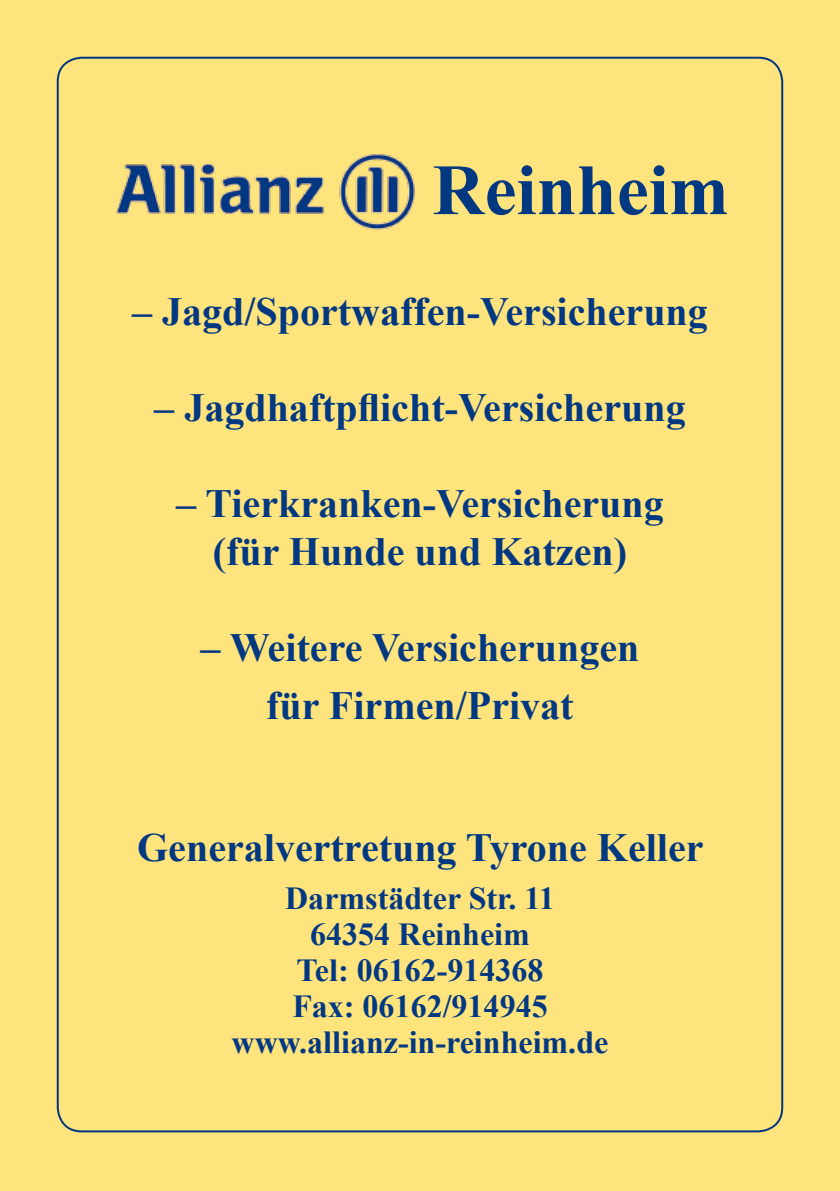
<style>
.page{position:relative;width:840px;height:1191px;background:#fff}
.page>*{position:absolute;margin:0;border:0;box-sizing:border-box;transform-origin:0 0}
.t1{font:700 72px "Times New Roman";color:#003882}
.t2{font:700 40px/48px "Times New Roman";color:#003882;text-align:center}
.t3{font:700 32px/36px "Times New Roman";color:#003882;text-align:center}
</style>
<div class="page">
<div style="left:0;top:0;width:839px;height:1191px;background:#ffe37d"></div>
<img style="left:116px;top:154px;width:299px;height:76px">
<h1 class="t1" style="left:432px;top:140px;width:297px">Reinheim</h1>
<p class="t2" style="left:132px;top:286px;width:577px">– Jagd/Sportwaffen-Versicherung</p>
<p class="t2" style="left:154px;top:382px;width:532px">– Jagdhaftpflicht-Versicherung</p>
<p class="t2" style="left:176px;top:478px;width:489px">– Tierkranken-Versicherung (für Hunde und Katzen)</p>
<p class="t2" style="left:200px;top:618px;width:440px;line-height:57.6px">– Weitere Versicherungen für Firmen/Privat</p>
<p class="t2" style="left:137px;top:823px;width:567px">Generalvertretung Tyrone Keller</p>
<p class="t3" style="left:231px;top:879px;width:378px">Darmstädter Str. 11<br>64354 Reinheim<br>Tel: 06162-914368<br>Fax: 06162/914945 www.allianz-in-reinheim.de</p>
</div>
